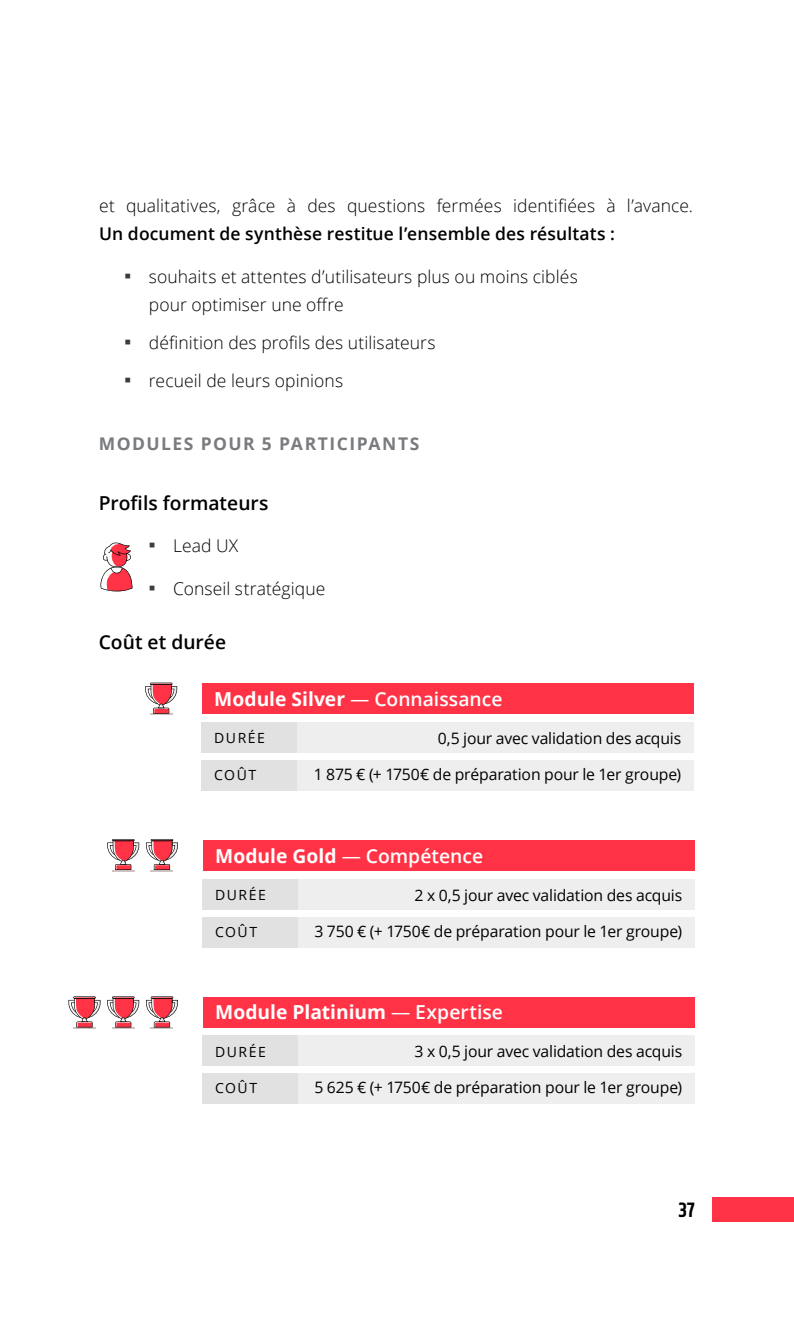
<style>
.page{position:relative;width:794px;height:1340px;background:#fff}
.page>*{position:absolute;margin:0;border:0;box-sizing:border-box;transform-origin:0 0}
.t1{font:600 21px "Khand";color:#000}
.t2{font:700 19.25px "Open Sans";color:#fff}
.t3{font:600 19.25px "Open Sans";color:#000}
.t4{font:300 17.5px/28px "Open Sans";letter-spacing:.005em;color:#000}
.t5{font:600 17.5px "Open Sans";letter-spacing:.005em;color:#000}
.t6{font:700 17.5px "Open Sans";letter-spacing:.085em;color:#797b7e}
.t7{font:15.75px "Open Sans";letter-spacing:-.01em;color:#000}
.t8{font:14px "Open Sans";letter-spacing:.105em;color:#000}
.s1{font-family:"Arial";font-weight:400;font-size:21px;color:#3c3c3b}
.s2{font-weight:400}
.s3{font-weight:600}
</style>
<div class="page">
<div style="left:711px;top:1197px;width:83px;height:25px;background:#ff3345"></div>
<div style="left:203px;top:840px;width:491px;height:31px;background:#ff3345"></div>
<div style="left:203px;top:997px;width:491px;height:30px;background:#ff3345"></div>
<div style="left:203px;top:879px;width:95px;height:30px;background:#e1e1e1"></div>
<div style="left:203px;top:1035px;width:95px;height:30px;background:#e1e1e1"></div>
<div style="left:203px;top:917px;width:95px;height:30px;background:#e1e1e1"></div>
<div style="left:203px;top:1073px;width:95px;height:31px;background:#e1e1e1"></div>
<div style="left:298px;top:879px;width:396px;height:30px;background:#eee"></div>
<div style="left:298px;top:1035px;width:396px;height:30px;background:#eee"></div>
<div style="left:298px;top:917px;width:396px;height:30px;background:#eee"></div>
<div style="left:298px;top:1073px;width:396px;height:31px;background:#eee"></div>
<div style="left:202px;top:683px;width:492px;height:31px;background:#ff3345"></div>
<div style="left:202px;top:722px;width:95px;height:30px;background:#e1e1e1"></div>
<div style="left:202px;top:760px;width:95px;height:30px;background:#e1e1e1"></div>
<div style="left:297px;top:722px;width:397px;height:30px;background:#eee"></div>
<div style="left:297px;top:760px;width:397px;height:30px;background:#eee"></div>
<hr style="left:150px;top:713px;width:22px;height:2px;background:#cfc2c2">
<svg style="left:145px;top:682px;width:32px;height:31px"></svg>
<svg style="left:146px;top:839px;width:32px;height:32px"></svg>
<svg style="left:107px;top:839px;width:32px;height:32px"></svg>
<svg style="left:146px;top:996px;width:32px;height:32px"></svg>
<svg style="left:107px;top:996px;width:32px;height:32px"></svg>
<svg style="left:68px;top:996px;width:32px;height:32px"></svg>
<svg style="left:100px;top:542px;width:33px;height:50px"></svg>
<p class="t4" style="left:99px;top:191px;width:595px">et qualitatives, grâce à des questions fermées identifiées à l’avance.</p>
<p class="t5" style="left:99px;top:222px;width:517px">Un document de synthèse restitue l’ensemble des résultats :</p>
<p class="t4" style="left:149px;top:262px;width:430px;text-indent:-25px"><span class="s1">▪</span> souhaits et attentes d’utilisateurs plus ou moins ciblés pour optimiser une offre</p>
<p class="t4" style="left:124px;top:328px;width:313px"><span class="s1">▪</span> définition des profils des utilisateurs</p>
<p class="t4" style="left:124px;top:366px;width:221px"><span class="s1">▪</span> recueil de leurs opinions</p>
<p class="t6" style="left:99px;top:431px;width:322px">MODULES POUR 5 PARTICIPANTS</p>
<p class="t3" style="left:99px;top:489px;width:171px">Profils formateurs</p>
<p class="t4" style="left:148px;top:531px;width:91px"><span class="s1">▪</span> Lead UX</p>
<p class="t4" style="left:148px;top:574px;width:179px"><span class="s1">▪</span> Conseil stratégique</p>
<p class="t3" style="left:99px;top:628px;width:129px">Coût et durée</p>
<p class="t2" style="left:214px;top:685px;width:290px">Module Silver <span class="s2">—</span> <span class="s3">Connaissance</span></p>
<p class="t7" style="left:438px;top:727px;width:245px">0,5 jour avec validation des acquis</p>
<p class="t7" style="left:314px;top:763px;width:369px">1 875 € (+ 1750€ de préparation pour le 1er groupe)</p>
<p class="t8" style="left:214px;top:728px;width:52px">DURÉE</p>
<p class="t8" style="left:214px;top:765px;width:44px">COÛT</p>
<p class="t2" style="left:215px;top:842px;width:269px">Module Gold <span class="s2">—</span> <span class="s3">Compétence</span></p>
<p class="t8" style="left:215px;top:885px;width:52px">DURÉE</p>
<p class="t8" style="left:215px;top:922px;width:44px">COÛT</p>
<p class="t7" style="left:414px;top:884px;width:269px">2 x 0,5 jour avec validation des acquis</p>
<p class="t7" style="left:314px;top:920px;width:369px">3 750 € (+ 1750€ de préparation pour le 1er groupe)</p>
<p class="t2" style="left:215px;top:998px;width:289px">Module Platinium <span class="s2">—</span> <span class="s3">Expertise</span></p>
<p class="t8" style="left:215px;top:1042px;width:52px">DURÉE</p>
<p class="t8" style="left:215px;top:1078px;width:44px">COÛT</p>
<p class="t7" style="left:414px;top:1040px;width:269px">3 x 0,5 jour avec validation des acquis</p>
<p class="t7" style="left:314px;top:1076px;width:369px">5 625 € (+ 1750€ de préparation pour le 1er groupe)</p>
<p class="t1" style="left:678px;top:1196px;width:18px">37</p>
</div>
